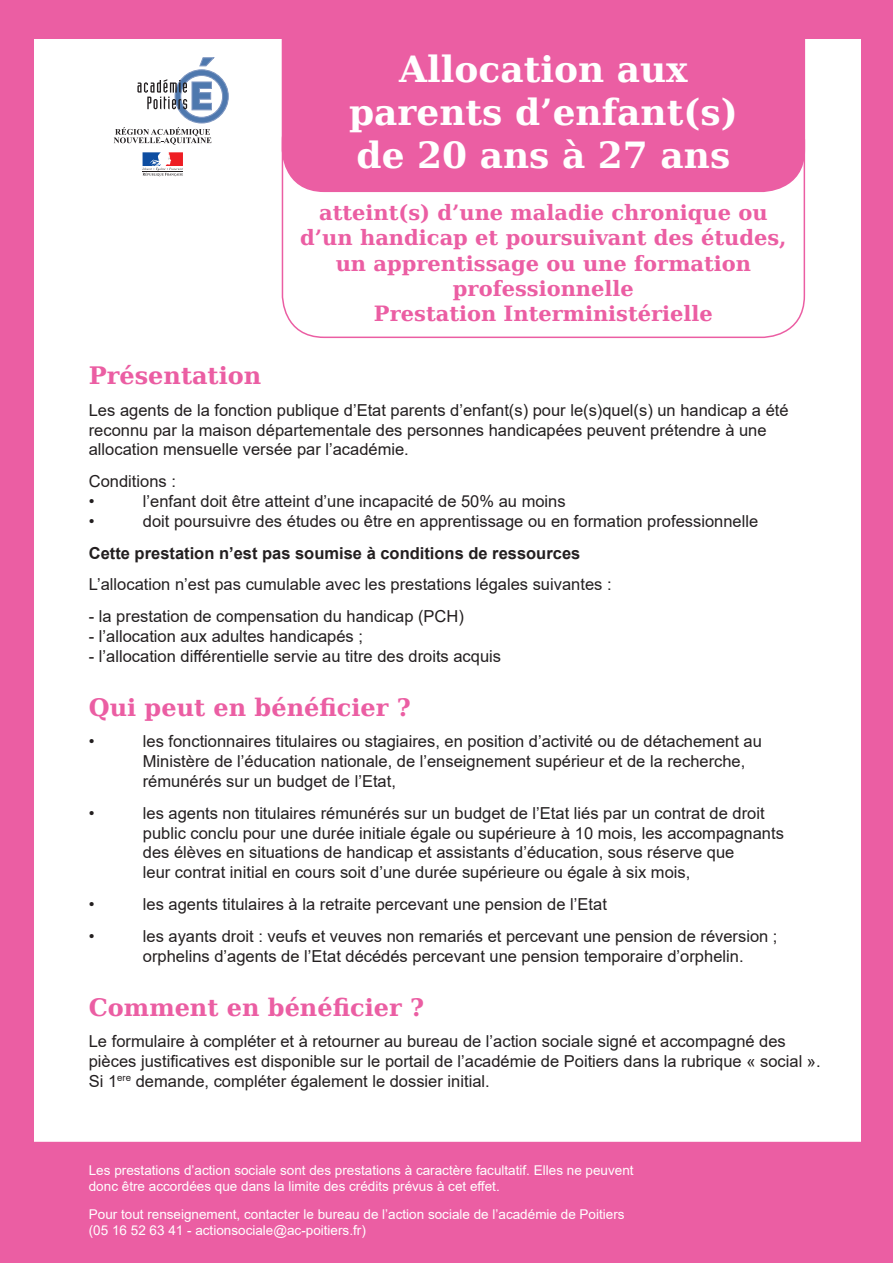
<style>
.page{position:relative;width:893px;height:1263px;background:#eb5ea3}
.page>*{position:absolute;margin:0;border:0;box-sizing:border-box;transform-origin:0 0}
.t1{font:700 36px/43.2px "DejaVu Serif";color:#fff;text-align:center}
.t2{font:700 24px "DejaVu Serif";color:#eb5ea3}
.t3{font:700 21px/25.2px "DejaVu Serif";color:#eb5ea3;text-align:center}
.t4{font:16.5px/19.8px "Arial";color:#231f20}
.t5{font:700 16.5px "Arial";color:#231f20}
.t6{font:13.5px/16.2px "Arial";color:#fff}
</style>
<div class="page">
<div style="left:34px;top:40px;width:826px;height:1192px;background:#fff"></div>
<div style="left:34px;top:1142px;width:826px;height:90px;background:#eb5ea3"></div>
<svg style="left:114px;top:57px;width:115px;height:88px"></svg>
<svg style="left:142px;top:152px;width:41px;height:24px"></svg>
<div style="left:282px;top:40px;width:523px;height:152px;background:#eb5ea3"></div>
<h1 class="t1" style="left:349px;top:47px;width:390px">Allocation aux parents d’enfant(s) de 20 ans à 27 ans</h1>
<p class="t3" style="left:300px;top:200px;width:488px">atteint(s) d’une maladie chronique ou d’un handicap et poursuivant des études, un apprentissage ou une formation professionnelle<br>Prestation Interministérielle</p>
<h2 class="t2" style="left:89px;top:356px;width:174px">Présentation</h2>
<p class="t4" style="left:89px;top:400px;width:701px">Les agents de la fonction publique d’Etat parents d’enfant(s) pour le(s)quel(s) un handicap a été reconnu par la maison départementale des personnes handicapées peuvent prétendre à une allocation mensuelle versée par l’académie.</p>
<p class="t4" style="left:89px;top:471px;width:89px">Conditions : •</p>
<p class="t4" style="left:143px;top:491px;width:424px">l’enfant doit être atteint d’une incapacité de 50% au moins</p>
<p class="t4" style="left:89px;top:511px;width:7px">•</p>
<p class="t4" style="left:143px;top:511px;width:617px">doit poursuivre des études ou être en apprentissage ou en formation professionnelle</p>
<p class="t5" style="left:89px;top:541px;width:493px">Cette prestation n’est pas soumise à conditions de ressources</p>
<p class="t4" style="left:89px;top:574px;width:524px">L’allocation n’est pas cumulable avec les prestations légales suivantes :</p>
<p class="t4" style="left:89px;top:606px;width:377px">- la prestation de compensation du handicap (PCH)</p>
<p class="t4" style="left:89px;top:626px;width:276px">- l’allocation aux adultes handicapés ;</p>
<p class="t4" style="left:89px;top:646px;width:414px">- l’allocation différentielle servie au titre des droits acquis</p>
<h2 class="t2" style="left:89px;top:688px;width:324px">Qui peut en bénéficier ?</h2>
<p class="t4" style="left:89px;top:732px;width:7px">•</p>
<p class="t4" style="left:143px;top:732px;width:621px">les fonctionnaires titulaires ou stagiaires, en position d’activité ou de détachement au<br>Ministère de l’éducation nationale, de l’enseignement supérieur et de la recherche, rémunérés sur un budget de l’Etat,</p>
<p class="t4" style="left:89px;top:803px;width:7px">•</p>
<p class="t4" style="left:143px;top:803px;width:643px">les agents non titulaires rémunérés sur un budget de l’Etat liés par un contrat de droit public conclu pour une durée initiale égale ou supérieure à 10 mois, les accompagnants des élèves en situations de handicap et assistants d’éducation, sous réserve que<br>leur contrat initial en cours soit d’une durée supérieure ou égale à six mois,</p>
<p class="t4" style="left:89px;top:894px;width:7px">•</p>
<p class="t4" style="left:143px;top:894px;width:466px">les agents titulaires à la retraite percevant une pension de l’Etat</p>
<p class="t4" style="left:89px;top:926px;width:7px">•</p>
<p class="t4" style="left:143px;top:926px;width:636px">les ayants droit : veufs et veuves non remariés et percevant une pension de réversion ; orphelins d’agents de l’Etat décédés percevant une pension temporaire d’orphelin.</p>
<h2 class="t2" style="left:89px;top:988px;width:337px">Comment en bénéficier ?</h2>
<p class="t4" style="left:89px;top:1031px;width:733px">Le formulaire à compléter et à retourner au bureau de l’action sociale signé et accompagné des pièces justificatives est disponible sur le portail de l’académie de Poitiers dans la rubrique « social ».<br>Si 1<sup>ere</sup> demande, compléter également le dossier initial.</p>
<p class="t6" style="left:89px;top:1161px;width:546px">Les prestations d’action sociale sont des prestations à caractère facultatif. Elles ne peuvent donc être accordées que dans la limite des crédits prévus à cet effet.</p>
<p class="t6" style="left:89px;top:1206px;width:537px">Pour tout renseignement, contacter le bureau de l’action sociale de l’académie de Poitiers (05 16 52 63 41 - actionsociale@ac-poitiers.fr)</p>
</div>
